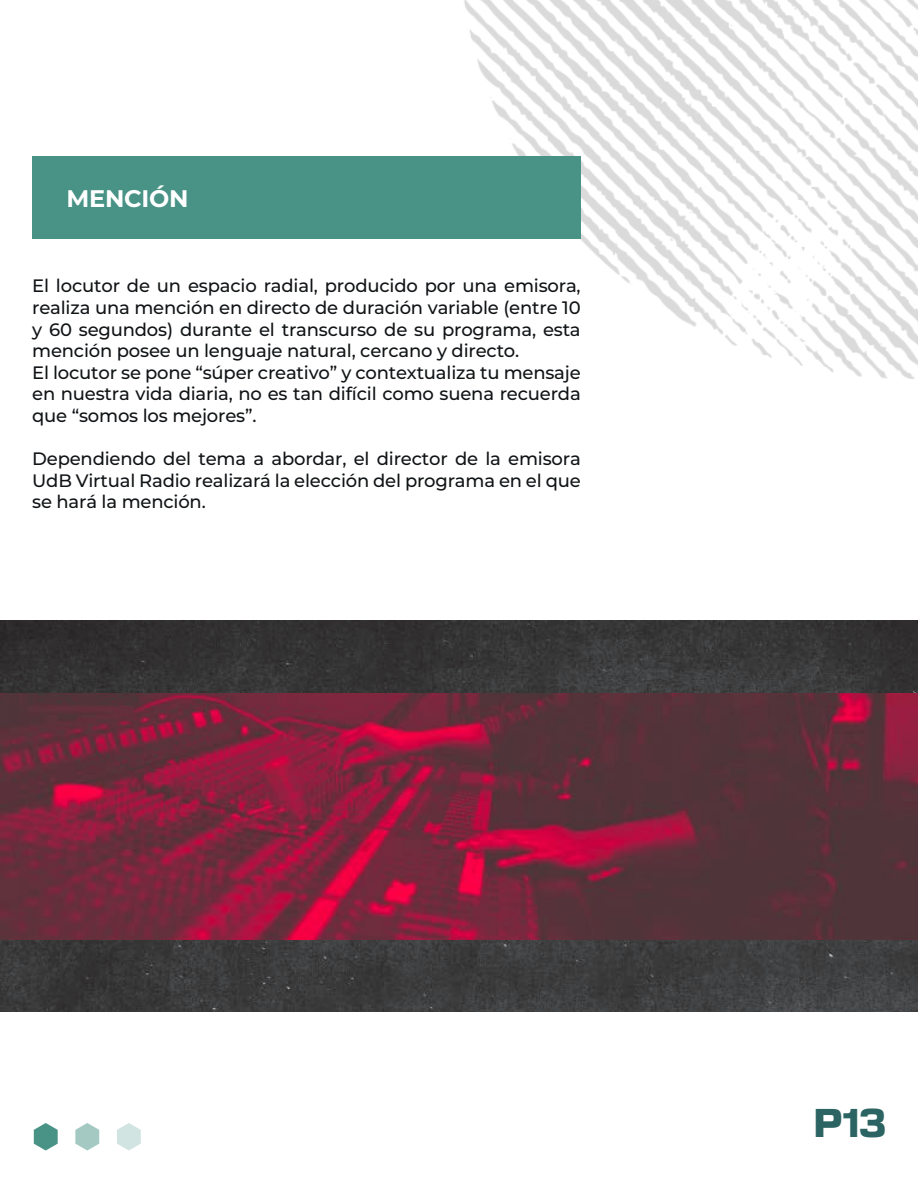
<style>
.page{position:relative;width:918px;height:1188px;background:#fff}
.page>*{position:absolute;margin:0;border:0;box-sizing:border-box;transform-origin:0 0}
.t1{font:900 36px "Basement Grotesque";color:#2b6462}
.t2{font:700 24px "Montserrat";letter-spacing:-.01em;color:#fff}
.t3{font:500 18px/21.6px "Montserrat";letter-spacing:-.01em;color:#111416}
</style>
<div class="page">
<img style="left:459px;top:0;width:459px;height:378px">
<img style="left:0;top:621px;width:918px;height:390px">
<div style="left:32px;top:156px;width:549px;height:82px;background:#489386"></div>
<svg style="left:34px;top:1123px;width:24px;height:28px"></svg>
<svg style="left:75px;top:1123px;width:24px;height:28px"></svg>
<svg style="left:117px;top:1123px;width:24px;height:28px"></svg>
<img style="left:0;top:693px;width:918px;height:246px">
<h2 class="t2" style="left:66px;top:181px;width:124px">MENCIÓN</h2>
<p class="t3" style="left:32px;top:275px;width:550px">El locutor de un espacio radial, producido por una emisora, realiza una mención en directo de duración variable (entre 10 y 60 segundos) durante el transcurso de su programa, esta mención posee un lenguaje natural, cercano y directo.<br>El locutor se pone “súper creativo” y contextualiza tu mensaje en nuestra vida diaria, no es tan difícil como suena recuerda que “somos los mejores”.</p>
<p class="t3" style="left:32px;top:447px;width:550px;text-align:justify">Dependiendo del tema a abordar, el director de la emisora UdB Virtual Radio realizará la elección del programa en el que se hará la mención.</p>
<h1 class="t1" style="left:814px;top:1101px;width:74px">P13</h1>
</div>
